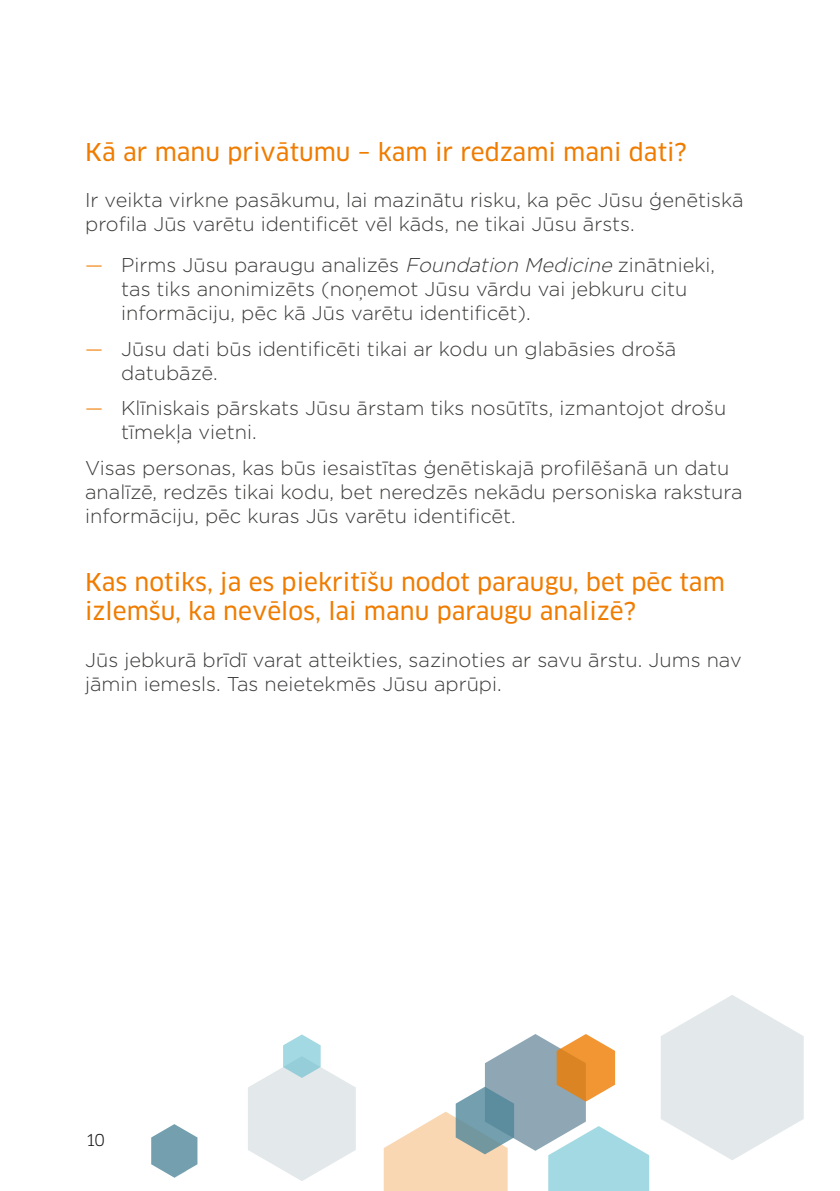
<style>
.page{position:relative;width:840px;height:1191px;background:#fff}
.page>*{position:absolute;margin:0;border:0;box-sizing:border-box;transform-origin:0 0}
.t1{font:500 24px/28.8px "Clan OT";color:#ef7c00}
.t2{font:300 20px/24px "Gotham";color:#3a3a39}
.t3{font:16px "Clan OT";color:#181716}
.s1{color:#ef7c00}
.s2{font-style:italic}
</style>
<div class="page">
<hr style="left:839px;top:0;width:1px;height:1191px;background:#48b3c6">
<svg style="left:661px;top:995px;width:142px;height:165px"></svg>
<svg style="left:151px;top:1124px;width:46px;height:53px"></svg>
<svg style="left:248px;top:1034px;width:107px;height:147px"></svg>
<svg style="left:383px;top:1034px;width:266px;height:157px"></svg>
<p class="t1" style="left:85px;top:138px;width:603px">Kā ar manu privātumu – kam ir redzami mani dati?</p>
<p class="t2" style="left:85px;top:188px;width:659px">Ir veikta virkne pasākumu, lai mazinātu risku, ka pēc Jūsu ģenētiskā profila Jūs varētu identificēt vēl kāds, ne tikai Jūsu ārsts.</p>
<p class="t2" style="left:121px;top:253px;width:595px;text-indent:-36px"><span class="s1">—</span> Pirms Jūsu paraugu analizēs <span class="s2">Foundation Medicine</span> zinātnieki, tas tiks anonimizēts (noņemot Jūsu vārdu vai jebkuru citu informāciju, pēc kā Jūs varētu identificēt).</p>
<p class="t2" style="left:121px;top:336px;width:556px;text-indent:-36px"><span class="s1">—</span> Jūsu dati būs identificēti tikai ar kodu un glabāsies drošā datubāzē.</p>
<p class="t2" style="left:121px;top:395px;width:606px;text-indent:-36px"><span class="s1">—</span> Klīniskais pārskats Jūsu ārstam tiks nosūtīts, izmantojot drošu tīmekļa vietni.</p>
<p class="t2" style="left:85px;top:455px;width:658px">Visas personas, kas būs iesaistītas ģenētiskajā profilēšanā un datu analīzē, redzēs tikai kodu, bet neredzēs nekādu personiska rakstura informāciju, pēc kuras Jūs varētu identificēt.</p>
<p class="t1" style="left:85px;top:568px;width:641px">Kas notiks, ja es piekritīšu nodot paraugu, bet pēc tam izlemšu, ka nevēlos, lai manu paraugu analizē?</p>
<p class="t2" style="left:85px;top:647px;width:657px">Jūs jebkurā brīdī varat atteikties, sazinoties ar savu ārstu. Jums nav jāmin iemesls. Tas neietekmēs Jūsu aprūpi.</p>
<p class="t3" style="left:85px;top:1130px;width:21px">10</p>
</div>
